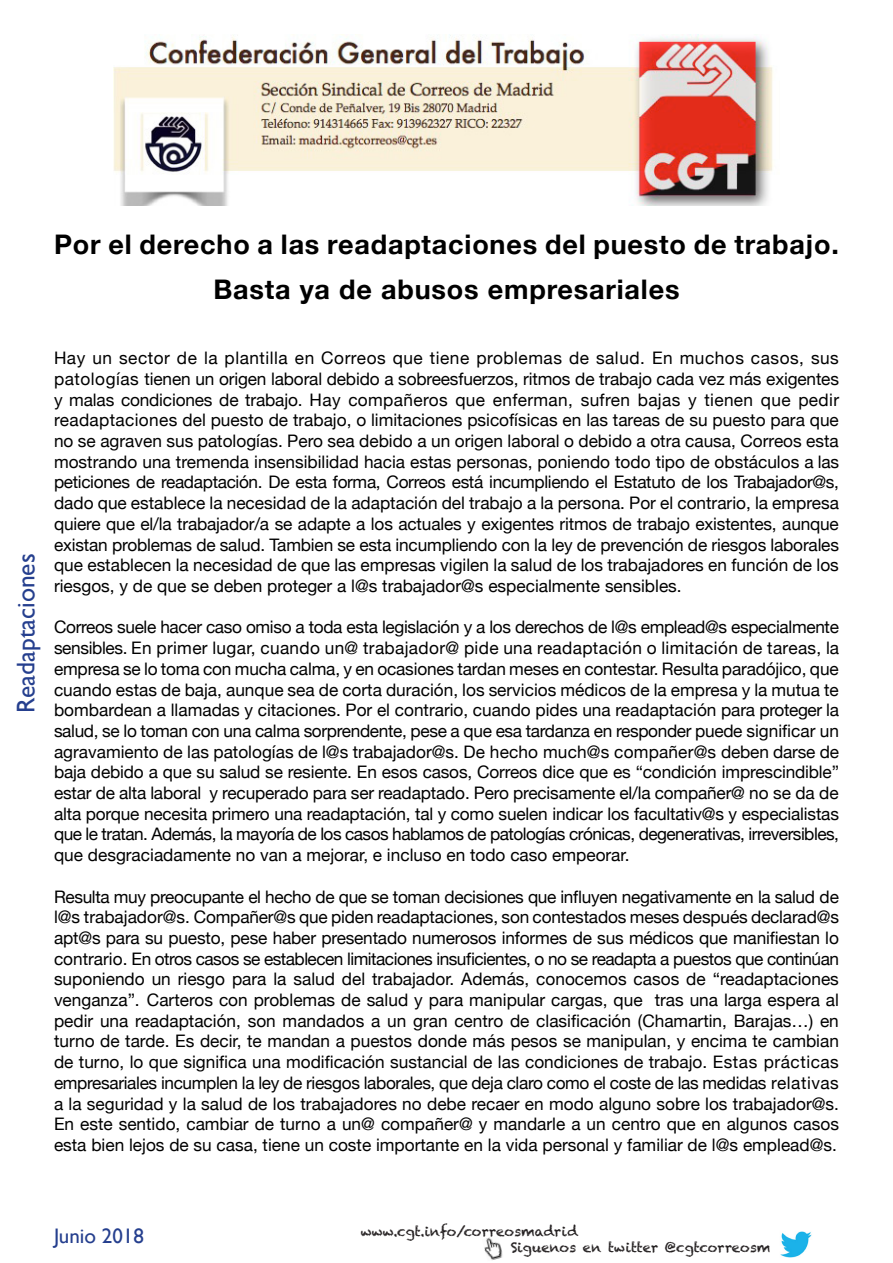
<style>
.page{position:relative;width:893px;height:1263px;background:#fff}
.page>*{position:absolute;margin:0;border:0;box-sizing:border-box;transform-origin:0 0}
.t1{font:700 27px "Helvetica Neue";letter-spacing:.03em;color:#000}
.t2{font:25.5px "Gill Sans";color:#253f8e}
.t3{font:21px "Gill Sans";color:#253f8e}
.t4{font:17.25px/20.7px "Helvetica Neue";color:#000;text-align:justify}
.t5{font:13.5px "Chalkduster";color:#231f20}
</style>
<div class="page">
<img style="left:114px;top:34px;width:659px;height:171px">
<img style="left:780px;top:1231px;width:32px;height:27px">
<img style="left:484px;top:1237px;width:19px;height:23px">
<p class="t1" style="left:54px;top:220px;width:786px">Por el derecho a las readaptaciones del puesto de trabajo.</p>
<p class="t1" style="left:213px;top:265px;width:468px">Basta ya de abusos empresariales</p>
<p class="t2" style="left:11px;top:713px;width:161px;rotate:-90deg">Readaptaciones</p>
<p class="t4" style="left:54px;top:347px;width:787px">Hay un sector de la plantilla en Correos que tiene problemas de salud. En muchos casos, sus patologías tienen un origen laboral debido a sobreesfuerzos, ritmos de trabajo cada vez más exigentes y malas condiciones de trabajo. Hay compañeros que enferman, sufren bajas y tienen que pedir readaptaciones del puesto de trabajo, o limitaciones psicofísicas en las tareas de su puesto para que no se agraven sus patologías. Pero sea debido a un origen laboral o debido a otra causa, Correos esta mostrando una tremenda insensibilidad hacia estas personas, poniendo todo tipo de obstáculos a las peticiones de readaptación. De esta forma, Correos está incumpliendo el Estatuto de los Trabajador@s, dado que establece la necesidad de la adaptación del trabajo a la persona. Por el contrario, la empresa quiere que el/la trabajador/a se adapte a los actuales y exigentes ritmos de trabajo existentes, aunque existan problemas de salud. Tambien se esta incumpliendo con la ley de prevención de riesgos laborales que establecen la necesidad de que las empresas vigilen la salud de los trabajadores en función de los riesgos, y de que se deben proteger a l@s trabajador@s especialmente sensibles.</p>
<p class="t4" style="left:54px;top:616px;width:787px">Correos suele hacer caso omiso a toda esta legislación y a los derechos de l@s emplead@s especialmente sensibles. En primer lugar, cuando un@ trabajador@ pide una readaptación o limitación de tareas, la empresa se lo toma con mucha calma, y en ocasiones tardan meses en contestar. Resulta paradójico, que cuando estas de baja, aunque sea de corta duración, los servicios médicos de la empresa y la mutua te bombardean a llamadas y citaciones. Por el contrario, cuando pides una readaptación para proteger la salud, se lo toman con una calma sorprendente, pese a que esa tardanza en responder puede significar un agravamiento de las patologías de l@s trabajador@s. De hecho much@s compañer@s deben darse de baja debido a que su salud se resiente. En esos casos, Correos dice que es “condición imprescindible” estar de alta laboral y recuperado para ser readaptado. Pero precisamente el/la compañer@ no se da de alta porque necesita primero una readaptación, tal y como suelen indicar los facultativ@s y especialistas que le tratan. Además, la mayoría de los casos hablamos de patologías crónicas, degenerativas, irreversibles, que desgraciadamente no van a mejorar, e incluso en todo caso empeorar.</p>
<p class="t4" style="left:54px;top:885px;width:786px">Resulta muy preocupante el hecho de que se toman decisiones que influyen negativamente en la salud de l@s trabajador@s. Compañer@s que piden readaptaciones, son contestados meses después declarad@s apt@s para su puesto, pese haber presentado numerosos informes de sus médicos que manifiestan lo contrario. En otros casos se establecen limitaciones insuficientes, o no se readapta a puestos que continúan suponiendo un riesgo para la salud del trabajador. Además, conocemos casos de “readaptaciones venganza”. Carteros con problemas de salud y para manipular cargas, que tras una larga espera al pedir una readaptación, son mandados a un gran centro de clasificación (Chamartin, Barajas…) en turno de tarde. Es decir, te mandan a puestos donde más pesos se manipulan, y encima te cambian de turno, lo que significa una modificación sustancial de las condiciones de trabajo. Estas prácticas empresariales incumplen la ley de riesgos laborales, que deja claro como el coste de las medidas relativas a la seguridad y la salud de los trabajadores no debe recaer en modo alguno sobre los trabajador@s.<br>En este sentido, cambiar de turno a un@ compañer@ y mandarle a un centro que en algunos casos esta bien lejos de su casa, tiene un coste importante en la vida personal y familiar de l@s emplead@s.</p>
<p class="t3" style="left:54px;top:1223px;width:91px">Junio 2018</p>
<p class="t5" style="left:361px;top:1223px;width:219px">www.cgt.info/correosmadrid</p>
<p class="t5" style="left:511px;top:1239px;width:261px">Siguenos en twitter @cgtcorreosm</p>
</div>
